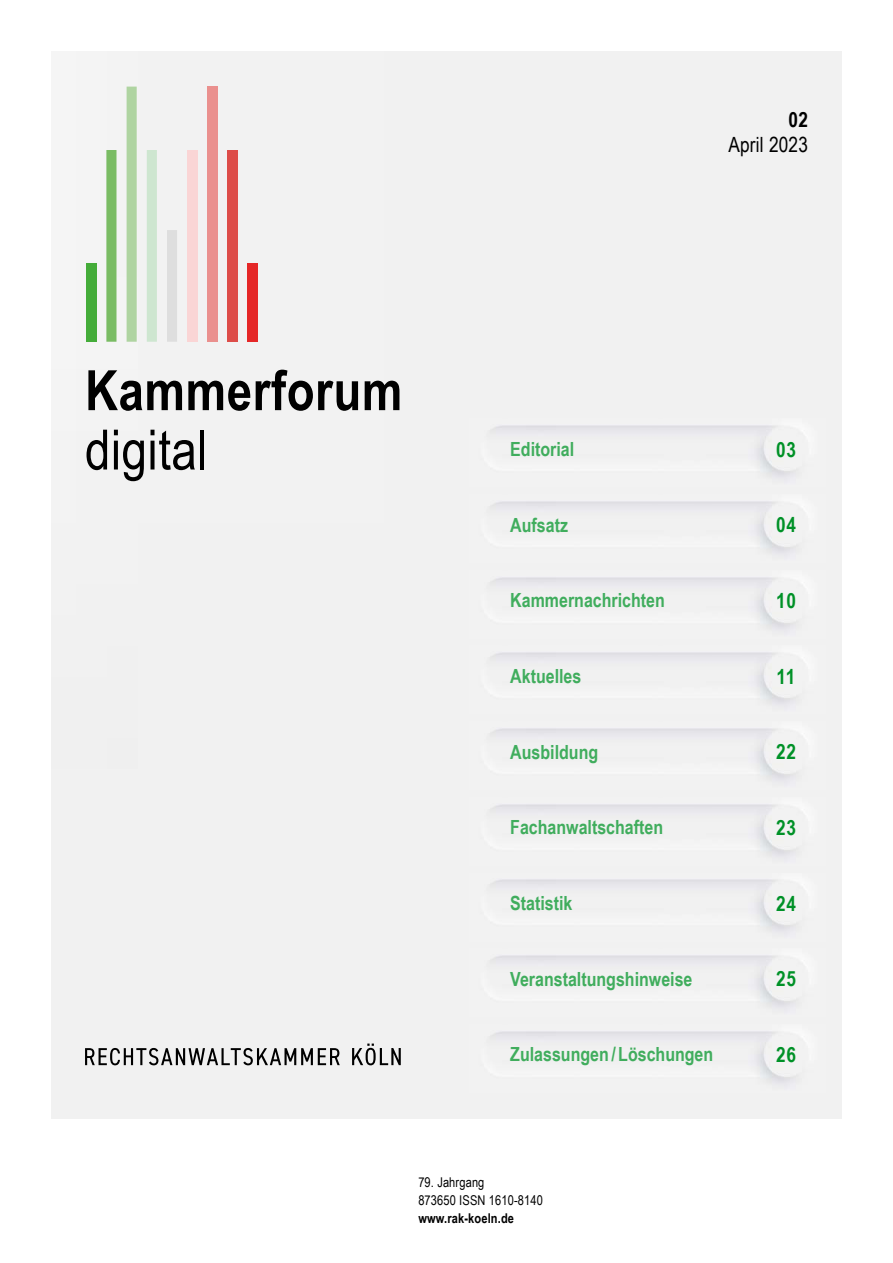
<style>
.page{position:relative;width:893px;height:1263px;background:#fff}
.page>*{position:absolute;margin:0;border:0;box-sizing:border-box;transform-origin:0 0}
.t1{font:700 55.65px "Arial Narrow";letter-spacing:.01em;color:#000}
.t2{font:55.65px "Arial Narrow";letter-spacing:.01em;color:#000}
.t3{font:700 21px "Arial Narrow";letter-spacing:.04em;color:#009127}
.t4{font:21px "Arial Narrow";letter-spacing:.01em;color:#000}
.t5{font:700 21px "Arial Narrow";color:#000}
.t6{font:700 19.5px "Arial Narrow";color:#40ad5d}
.t7{font:13.5px "Arial Narrow";letter-spacing:.01em;color:#000}
.t8{font:700 13.5px "Arial Narrow";letter-spacing:.01em;color:#000}
</style>
<div class="page">
<div style="left:51px;top:51px;width:791px;height:1067px;background:#f1f1f1"></div>
<svg style="left:85px;top:1048px;width:255px;height:17px"></svg>
<svg style="left:352px;top:1043px;width:49px;height:22px"></svg>
<div style="left:86px;top:263px;width:10px;height:79px;background:#44ac39"></div>
<div style="left:248px;top:263px;width:10px;height:79px;background:#e52727"></div>
<div style="left:167px;top:230px;width:10px;height:112px;background:#dedede"></div>
<div style="left:106px;top:150px;width:10px;height:192px;background:#7abc64"></div>
<div style="left:147px;top:150px;width:10px;height:192px;background:#cee6d0"></div>
<div style="left:187px;top:150px;width:10px;height:192px;background:#fad5d5"></div>
<div style="left:228px;top:150px;width:10px;height:192px;background:#dd4d49"></div>
<div style="left:127px;top:87px;width:10px;height:255px;background:#afd4a1"></div>
<div style="left:207px;top:87px;width:10px;height:255px;background:#ea908e"></div>
<img style="left:469px;top:419px;width:356px;height:68px">
<img style="left:469px;top:570px;width:356px;height:68px">
<img style="left:469px;top:873px;width:356px;height:68px">
<img style="left:469px;top:646px;width:356px;height:68px">
<img style="left:469px;top:797px;width:356px;height:68px">
<img style="left:469px;top:722px;width:356px;height:68px">
<img style="left:469px;top:495px;width:356px;height:68px">
<img style="left:469px;top:949px;width:356px;height:68px">
<img style="left:469px;top:1024px;width:356px;height:68px">
<p class="t5" style="left:789px;top:104px;width:21px">02</p>
<p class="t4" style="left:728px;top:129px;width:81px">April 2023</p>
<p class="t1" style="left:85px;top:348px;width:319px">Kammerforum</p>
<p class="t2" style="left:85px;top:409px;width:124px">digital</p>
<p class="t6" style="left:510px;top:434px;width:65px">Editorial</p>
<p class="t3" style="left:776px;top:433px;width:21px">03</p>
<p class="t6" style="left:510px;top:510px;width:59px">Aufsatz</p>
<p class="t3" style="left:776px;top:509px;width:21px">04</p>
<p class="t6" style="left:510px;top:586px;width:156px">Kammernachrichten</p>
<p class="t3" style="left:776px;top:585px;width:21px">10</p>
<p class="t6" style="left:510px;top:661px;width:73px">Aktuelles</p>
<p class="t3" style="left:776px;top:660px;width:21px">11</p>
<p class="t6" style="left:510px;top:737px;width:89px">Ausbildung</p>
<p class="t3" style="left:776px;top:736px;width:21px">22</p>
<p class="t6" style="left:510px;top:813px;width:154px">Fachanwaltschaften</p>
<p class="t3" style="left:776px;top:812px;width:21px">23</p>
<p class="t6" style="left:510px;top:888px;width:64px">Statistik</p>
<p class="t3" style="left:776px;top:887px;width:21px">24</p>
<p class="t6" style="left:510px;top:964px;width:184px">Veranstaltungshinweise</p>
<p class="t3" style="left:776px;top:963px;width:21px">25</p>
<p class="t6" style="left:510px;top:1040px;width:205px">Zulassungen/Löschungen</p>
<p class="t3" style="left:776px;top:1039px;width:21px">26</p>
<p class="t7" style="left:418px;top:1172px;width:68px">79. Jahrgang</p>
<p class="t7" style="left:418px;top:1190px;width:126px">873650 ISSN 1610-8140</p>
<p class="t8" style="left:418px;top:1208px;width:97px">www.rak-koeln.de</p>
</div>
